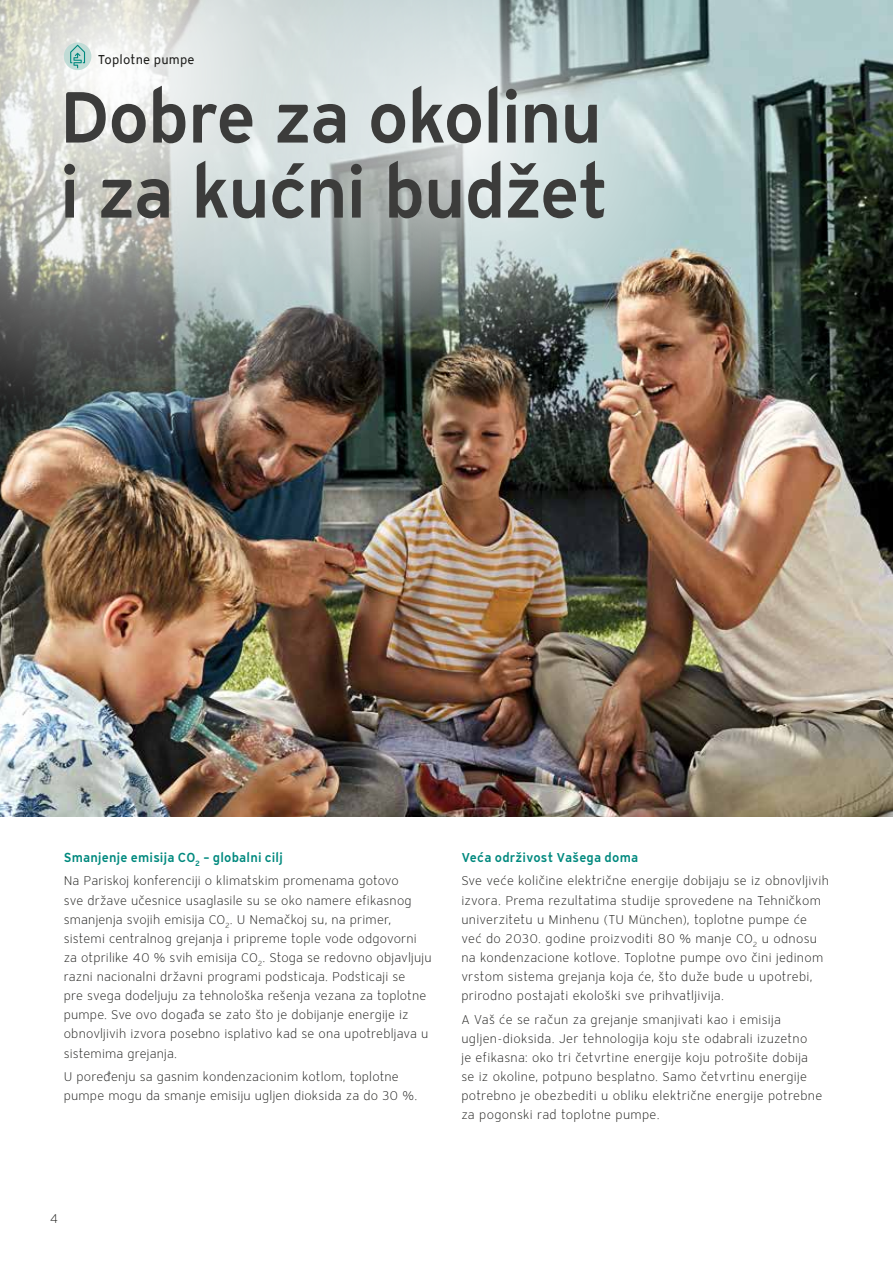
<style>
.page{position:relative;width:893px;height:1263px;background:#fff}
.page>*{position:absolute;margin:0;border:0;box-sizing:border-box;transform-origin:0 0}
.t1{font:72px/75px "Vaillant 13 Demi TID";letter-spacing:-.025em;color:#3c3c3b}
.t2{font:12.75px/19.2px "Vaillant 13 Light TID";letter-spacing:.015em;color:#1d1d1b}
.t3{font:12.75px "Vaillant 13 Demi TID";letter-spacing:.015em;color:#00897e}
.t4{font:12.75px "Vaillant 13 Book ETID";letter-spacing:.015em;color:#1d1d1b}
</style>
<div class="page">
<img style="left:0;top:0;width:893px;height:816px">
<img style="left:0;top:0;width:503px;height:457px">
<img style="left:242px;top:0;width:464px;height:375px">
<div style="left:64px;top:43px;width:27px;height:27px;background:#bcdad4;border-radius:50%"></div>
<svg style="left:70px;top:45px;width:15px;height:23px"></svg>
<p class="t4" style="left:98px;top:51px;width:98px">Toplotne pumpe</p>
<h1 class="t1" style="left:60px;top:77px;width:551px">Dobre za okolinu i za kućni budžet</h1>
<p class="t3" style="left:64px;top:849px;width:221px">Smanjenje emisija CO<sub>2</sub> – globalni cilj</p>
<p class="t2" style="left:64px;top:871px;width:369px">Na Pariskoj konferenciji o klimatskim promenama gotovo<br>sve države učesnice usaglasile su se oko namere efikasnog smanjenja svojih emisija CO<sub>2</sub>. U Nemačkoj su, na primer, sistemi centralnog grejanja i pripreme tople vode odgovorni za otprilike 40 % svih emisija CO<sub>2</sub>. Stoga se redovno objavljuju razni nacionalni državni programi podsticaja. Podsticaji se<br>pre svega dodeljuju za tehnološka rešenja vezana za toplotne pumpe. Sve ovo događa se zato što je dobijanje energije iz obnovljivih izvora posebno isplativo kad se ona upotrebljava u sistemima grejanja.</p>
<p class="t2" style="left:64px;top:1067px;width:355px">U poređenju sa gasnim kondenzacionim kotlom, toplotne pumpe mogu da smanje emisiju ugljen dioksida za do 30 %.</p>
<p class="t3" style="left:461px;top:849px;width:178px">Veća održivost Vašega doma</p>
<p class="t2" style="left:461px;top:871px;width:369px">Sve veće količine električne energije dobijaju se iz obnovljivih izvora. Prema rezultatima studije sprovedene na Tehničkom univerzitetu u Minhenu (TU München), toplotne pumpe će već do 2030. godine proizvoditi 80 % manje CO<sub>2</sub> u odnosu na kondenzacione kotlove. Toplotne pumpe ovo čini jedinom vrstom sistema grejanja koja će, što duže bude u upotrebi, prirodno postajati ekološki sve prihvatljivija.</p>
<p class="t2" style="left:461px;top:1009px;width:362px">A Vaš će se račun za grejanje smanjivati kao i emisija ugljen-dioksida. Jer tehnologija koju ste odabrali izuzetno<br>je efikasna: oko tri četvrtine energije koju potrošite dobija se iz okoline, potpuno besplatno. Samo četvrtinu energije potrebno je obezbediti u obliku električne energije potrebne za pogonski rad toplotne pumpe.</p>
<p class="t2" style="left:50px;top:1209px;width:10px">4</p>
</div>
